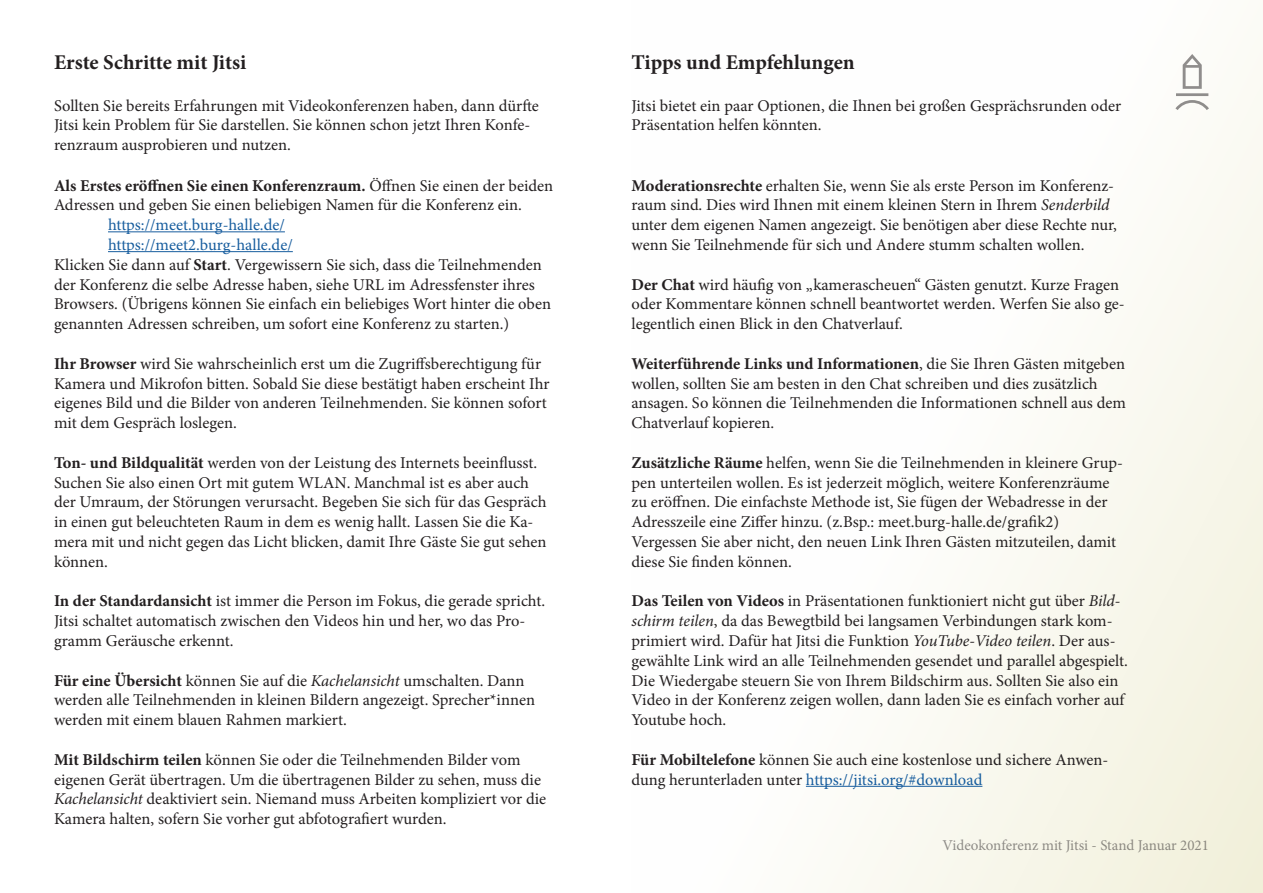
<style>
.page{position:relative;width:1263px;height:893px;background:#fff}
.page>*{position:absolute;margin:0;border:0;box-sizing:border-box;transform-origin:0 0}
.t1{font:700 21px "Minion Pro";letter-spacing:-.005em;color:#231f20}
.t2{font:16.5px/19.8px "Minion Pro";color:#231f20}
.t3{font:16.5px/19.8px "Minion Pro";color:#175d9e}
.t4{font:15px "Minion Pro";letter-spacing:-.005em;color:#231f20}
.s1{font-weight:700}
.s2{font-style:italic}
.s3{color:#175d9e}
</style>
<div class="page">
<div style="left:631px;top:0;width:632px;height:893px;background:linear-gradient(to right,#fff,#f7f7eb)"></div>
<svg style="left:1175px;top:54px;width:34px;height:56px"></svg>
<hr style="left:108px;top:231px;width:177px;height:1px;background:#175d9e">
<hr style="left:108px;top:251px;width:185px;height:1px;background:#175d9e">
<hr style="left:806px;top:786px;width:176px;height:1px;background:#175d9e">
<p class="t1" style="left:54px;top:48px;width:194px">Erste Schritte mit Jitsi</p>
<p class="t2" style="left:54px;top:96px;width:486px">Sollten Sie bereits Erfahrungen mit Videokonferenzen haben, dann dürfte<br>Jitsi kein Problem für Sie darstellen. Sie können schon jetzt Ihren Konfe&shy;renzraum ausprobieren und nutzen.</p>
<p class="t2" style="left:54px;top:175px;width:501px"><span class="s1">Als Erstes eröffnen Sie einen Konferenzraum.</span> Öffnen Sie einen der beiden<br>Adressen und geben Sie einen beliebigen Namen für die Konferenz ein.</p>
<p class="t3" style="left:108px;top:215px;width:186px">https://meet.burg-halle.de/ https://meet2.burg-halle.de/</p>
<p class="t2" style="left:54px;top:255px;width:499px">Klicken Sie dann auf <span class="s1">Start</span>. Vergewissern Sie sich, dass die Teilnehmenden der Konferenz die selbe Adresse haben, siehe URL im Adressfenster ihres Browsers. (Übrigens können Sie einfach ein beliebiges Wort hinter die oben genannten Adressen schreiben, um sofort eine Konferenz zu starten.)</p>
<p class="t2" style="left:54px;top:354px;width:497px"><span class="s1">Ihr Browser</span> wird Sie wahrscheinlich erst um die Zugriffsberechtigung für Kamera und Mikrofon bitten. Sobald Sie diese bestätigt haben erscheint Ihr eigenes Bild und die Bilder von anderen Teilnehmenden. Sie können sofort mit dem Gespräch loslegen.</p>
<p class="t2" style="left:54px;top:453px;width:494px"><span class="s1">Ton- und Bildqualität</span> werden von der Leistung des Internets beeinflusst.<br>Suchen Sie also einen Ort mit gutem WLAN. Manchmal ist es aber auch der Umraum, der Störungen verursacht. Begeben Sie sich für das Gespräch in einen gut beleuchteten Raum in dem es wenig hallt. Lassen Sie die Ka&shy;mera mit und nicht gegen das Licht blicken, damit Ihre Gäste Sie gut sehen können.</p>
<p class="t2" style="left:54px;top:591px;width:493px"><span class="s1">In der Standardansicht</span> ist immer die Person im Fokus, die gerade spricht.<br>Jitsi schaltet automatisch zwischen den Videos hin und her, wo das Pro&shy;gramm Geräusche erkennt.</p>
<p class="t2" style="left:54px;top:670px;width:483px"><span class="s1">Für eine Übersicht</span> können Sie auf die <span class="s2">Kachelansicht</span> umschalten. Dann werden alle Teilnehmenden in kleinen Bildern angezeigt. Sprecher*innen werden mit einem blauen Rahmen markiert.</p>
<p class="t2" style="left:54px;top:750px;width:494px"><span class="s1">Mit Bildschirm teilen</span> können Sie oder die Teilnehmenden Bilder vom eigenen Gerät übertragen. Um die übertragenen Bilder zu sehen, muss die <span class="s2">Kachelansicht</span> deaktiviert sein. Niemand muss Arbeiten kompliziert vor die Kamera halten, sofern Sie vorher gut abfotografiert wurden.</p>
<p class="t1" style="left:631px;top:48px;width:225px">Tipps und Empfehlungen</p>
<p class="t2" style="left:631px;top:96px;width:491px">Jitsi bietet ein paar Optionen, die Ihnen bei großen Gesprächsrunden oder<br>Präsentation helfen könnten.</p>
<p class="t2" style="left:631px;top:175px;width:487px"><span class="s1">Moderationsrechte</span> erhalten Sie, wenn Sie als erste Person im Konferenz&shy;raum sind. Dies wird Ihnen mit einem kleinen Stern in Ihrem <span class="s2">Senderbild </span>unter dem eigenen Namen angezeigt. Sie benötigen aber diese Rechte nur, wenn Sie Teilnehmende für sich und Andere stumm schalten wollen.</p>
<p class="t2" style="left:631px;top:274px;width:495px"><span class="s1">Der Chat</span> wird häufig von „kamerascheuen“ Gästen genutzt. Kurze Fragen oder Kommentare können schnell beantwortet werden. Werfen Sie also ge&shy;legentlich einen Blick in den Chatverlauf.</p>
<p class="t2" style="left:631px;top:354px;width:496px"><span class="s1">Weiterführende Links und Informationen</span>, die Sie Ihren Gästen mitgeben wollen, sollten Sie am besten in den Chat schreiben und dies zusätzlich ansagen. So können die Teilnehmenden die Informationen schnell aus dem Chatverlauf kopieren.</p>
<p class="t2" style="left:631px;top:453px;width:493px"><span class="s1">Zusätzliche Räume</span> helfen, wenn Sie die Teilnehmenden in kleinere Grup&shy;pen unterteilen wollen. Es ist jederzeit möglich, weitere Konferenzräume zu eröffnen. Die einfachste Methode ist, Sie fügen der Webadresse in der Adresszeile eine Ziffer hinzu. (z.Bsp.: meet.burg-halle.de/grafik2)</p>
<p class="t2" style="left:631px;top:532px;width:486px">Vergessen Sie aber nicht, den neuen Link Ihren Gästen mitzuteilen, damit diese Sie finden können.</p>
<p class="t2" style="left:631px;top:591px;width:498px"><span class="s1">Das Teilen von Videos</span> in Präsentationen funktioniert nicht gut über <span class="s2">Bild&shy;schirm teilen</span>, da das Bewegtbild bei langsamen Verbindungen stark kom&shy;primiert wird. Dafür hat Jitsi die Funktion <span class="s2">YouTube-Video teilen</span>. Der aus&shy;gewählte Link wird an alle Teilnehmenden gesendet und parallel abgespielt.<br>Die Wiedergabe steuern Sie von Ihrem Bildschirm aus. Sollten Sie also ein Video in der Konferenz zeigen wollen, dann laden Sie es einfach vorher auf Youtube hoch.</p>
<p class="t2" style="left:631px;top:750px;width:478px"><span class="s1">Für Mobiltelefone</span> können Sie auch eine kostenlose und sichere Anwen&shy;dung herunterladen unter <span class="s3">https://jitsi.org/#download</span></p>
<p class="t4" style="left:942px;top:835px;width:268px">Videokonferenz mit Jitsi - Stand Januar 2021</p>
</div>
